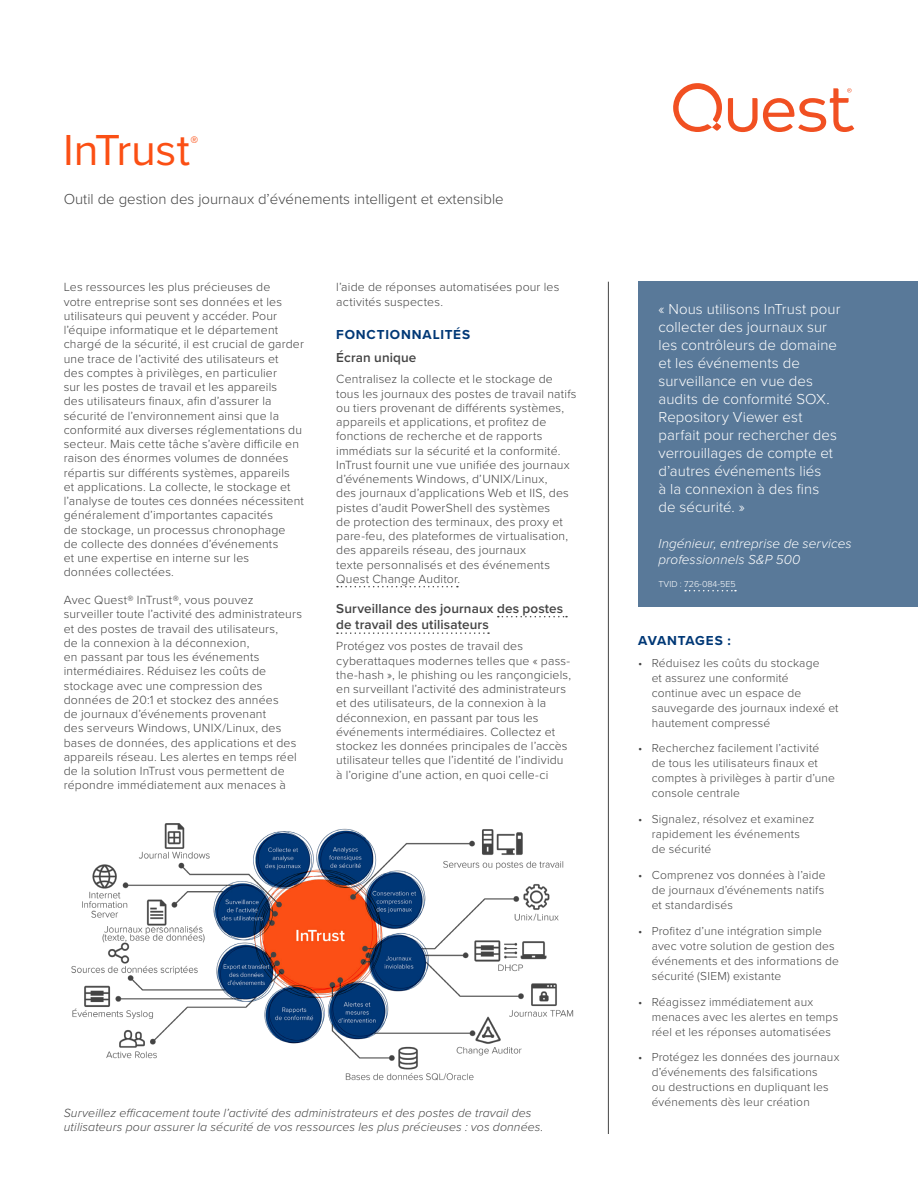
<style>
.page{position:relative;width:918px;height:1188px;background:#fff}
.page>*{position:absolute;margin:0;border:0;box-sizing:border-box;transform-origin:0 0}
.Headline{font:45px "Proxima Nova";letter-spacing:-.005em;color:#fb4f14}
.Headline-2{font:15.75px "Proxima Nova";color:#fb4f14}
.Callout_Box_Small{font:300 15px/18px "Proxima Nova";letter-spacing:.005em;color:#fff}
.Headline-3{font:300 15px "Proxima Nova";color:#444}
.Section_Heading_2{font:600 13.5px/16.5px "Proxima Nova";letter-spacing:.01em;color:#444}
.Callout_Box_Byline{font:italic 300 13.5px/16.2px "Proxima Nova";letter-spacing:.005em;color:#fff}
.Section_Heading_1{font:700 13.5px "Proxima Nova";letter-spacing:.065em;color:#003876}
.Section_Heading_1-2{font:700 13.5px "Proxima Nova";letter-spacing:.045em;color:#003876}
.Body{font:300 12.3px/14.2px "Proxima Nova";letter-spacing:.015em;color:#444}
.t1{font:italic 300 12.3px/14.2px "Proxima Nova";letter-spacing:.01em;color:#444}
.t2{font:300 12px/15px "Proxima Nova";letter-spacing:.015em;color:#444}
.Footer_Citation{font:300 9px "Proxima Nova";color:#fff}
</style>
<div class="page">
<svg style="left:728px;top:88px;width:126px;height:44px"></svg>
<svg style="left:673px;top:83px;width:49px;height:49px"></svg>
<svg style="left:337px;top:586px;width:121px;height:1px"></svg>
<svg style="left:498px;top:616px;width:69px;height:1px"></svg>
<svg style="left:337px;top:632px;width:152px;height:2px"></svg>
<hr style="left:608px;top:282px;width:1px;height:852px;background:#444">
<div style="left:638px;top:282px;width:280px;height:325px;background:#597999"></div>
<svg style="left:685px;top:590px;width:51px;height:1px"></svg>
<img style="left:72px;top:823px;width:502px;height:258px">
<p class="Headline" style="left:63px;top:117px;width:128px">InTrust</p>
<p class="Headline-2" style="left:190px;top:130px;width:9px">®</p>
<p class="Headline-3" style="left:64px;top:188px;width:441px">Outil de gestion des journaux d’événements intelligent et extensible</p>
<p class="Body" style="left:64px;top:280px;width:242px">Les ressources les plus précieuses de<br>votre entreprise sont ses données et les utilisateurs qui peuvent y accéder. Pour l’équipe informatique et le département chargé de la sécurité, il est crucial de garder une trace de l’activité des utilisateurs et<br>des comptes à privilèges, en particulier<br>sur les postes de travail et les appareils<br>des utilisateurs finaux, afin d’assurer la sécurité de l’environnement ainsi que la conformité aux diverses réglementations du secteur. Mais cette tâche s’avère difficile en raison des énormes volumes de données répartis sur différents systèmes, appareils<br>et applications. La collecte, le stockage et l’analyse de toutes ces données nécessitent généralement d’importantes capacités<br>de stockage, un processus chronophage<br>de collecte des données d’événements<br>et une expertise en interne sur les<br>données collectées.</p>
<p class="Body" style="left:64px;top:592px;width:240px">Avec Quest® InTrust®, vous pouvez surveiller toute l’activité des administrateurs et des postes de travail des utilisateurs,<br>de la connexion à la déconnexion,<br>en passant par tous les événements intermédiaires. Réduisez les coûts de stockage avec une compression des données de 20:1 et stockez des années<br>de journaux d’événements provenant<br>des serveurs Windows, UNIX/Linux, des bases de données, des applications et des appareils réseau. Les alertes en temps réel de la solution InTrust vous permettent de répondre immédiatement aux menaces à</p>
<p class="Body" style="left:336px;top:280px;width:225px">l’aide de réponses automatisées pour les activités suspectes.</p>
<p class="Section_Heading_1" style="left:336px;top:325px;width:135px">FONCTIONNALITÉS</p>
<p class="Section_Heading_2" style="left:336px;top:349px;width:82px">Écran unique</p>
<p class="Body" style="left:336px;top:372px;width:242px">Centralisez la collecte et le stockage de tous les journaux des postes de travail natifs ou tiers provenant de différents systèmes, appareils et applications, et profitez de fonctions de recherche et de rapports immédiats sur la sécurité et la conformité.<br>InTrust fournit une vue unifiée des journaux d’événements Windows, d’UNIX/Linux,<br>des journaux d’applications Web et IIS, des pistes d’audit PowerShell des systèmes<br>de protection des terminaux, des proxy et pare-feu, des plateformes de virtualisation, des appareils réseau, des journaux<br>texte personnalisés et des événements Quest Change Auditor.</p>
<p class="Section_Heading_2" style="left:336px;top:600px;width:229px">Surveillance des journaux des postes de travail des utilisateurs</p>
<p class="Body" style="left:336px;top:639px;width:236px">Protégez vos postes de travail des cyberattaques modernes telles que « pass&shy;the-hash », le phishing ou les rançongiciels, en surveillant l’activité des administrateurs et des utilisateurs, de la connexion à la déconnexion, en passant par tous les événements intermédiaires. Collectez et stockez les données principales de l’accès utilisateur telles que l’identité de l’individu à l’origine d’une action, en quoi celle-ci</p>
<p class="t1" style="left:64px;top:1105px;width:481px">Surveillez efficacement toute l’activité des administrateurs et des postes de travail des utilisateurs pour assurer la sécurité de vos ressources les plus précieuses : vos données.</p>
<p class="Callout_Box_Small" style="left:659px;top:299px;width:183px">« Nous utilisons InTrust pour collecter des journaux sur les contrôleurs de domaine et les événements de surveillance en vue des audits de conformité SOX.<br>Repository Viewer est parfait pour rechercher des verrouillages de compte et d’autres événements liés<br>à la connexion à des fins<br>de sécurité. »</p>
<p class="Callout_Box_Byline" style="left:659px;top:535px;width:195px">Ingénieur, entreprise de services professionnels S&amp;P 500</p>
<p class="Footer_Citation" style="left:659px;top:577px;width:79px">TVID : 726-084-5E5</p>
<p class="Section_Heading_1-2" style="left:638px;top:630px;width:94px">AVANTAGES :</p>
<p class="t2" style="left:652px;top:655px;width:188px;text-indent:-14px">• Réduisez les coûts du stockage<br>et assurez une conformité<br>continue avec un espace de sauvegarde des journaux indexé et hautement compressé</p>
<p class="t2" style="left:652px;top:740px;width:185px;text-indent:-14px">• Recherchez facilement l’activité de tous les utilisateurs finaux et comptes à privilèges à partir d’une console centrale</p>
<p class="t2" style="left:652px;top:811px;width:164px;text-indent:-14px">• Signalez, résolvez et examinez rapidement les événements de sécurité</p>
<p class="t2" style="left:652px;top:867px;width:175px;text-align:justify;text-indent:-14px">• Comprenez vos données à l’aide de journaux d’événements natifs et standardisés</p>
<p class="t2" style="left:652px;top:923px;width:189px;text-indent:-14px">• Profitez d’une intégration simple avec votre solution de gestion des événements et des informations de sécurité (SIEM) existante</p>
<p class="t2" style="left:652px;top:994px;width:188px;text-indent:-14px">• Réagissez immédiatement aux menaces avec les alertes en temps réel et les réponses automatisées</p>
<p class="t2" style="left:652px;top:1049px;width:189px;text-indent:-14px">• Protégez les données des journaux d’événements des falsifications<br>ou destructions en dupliquant les événements dès leur création</p>
</div>
